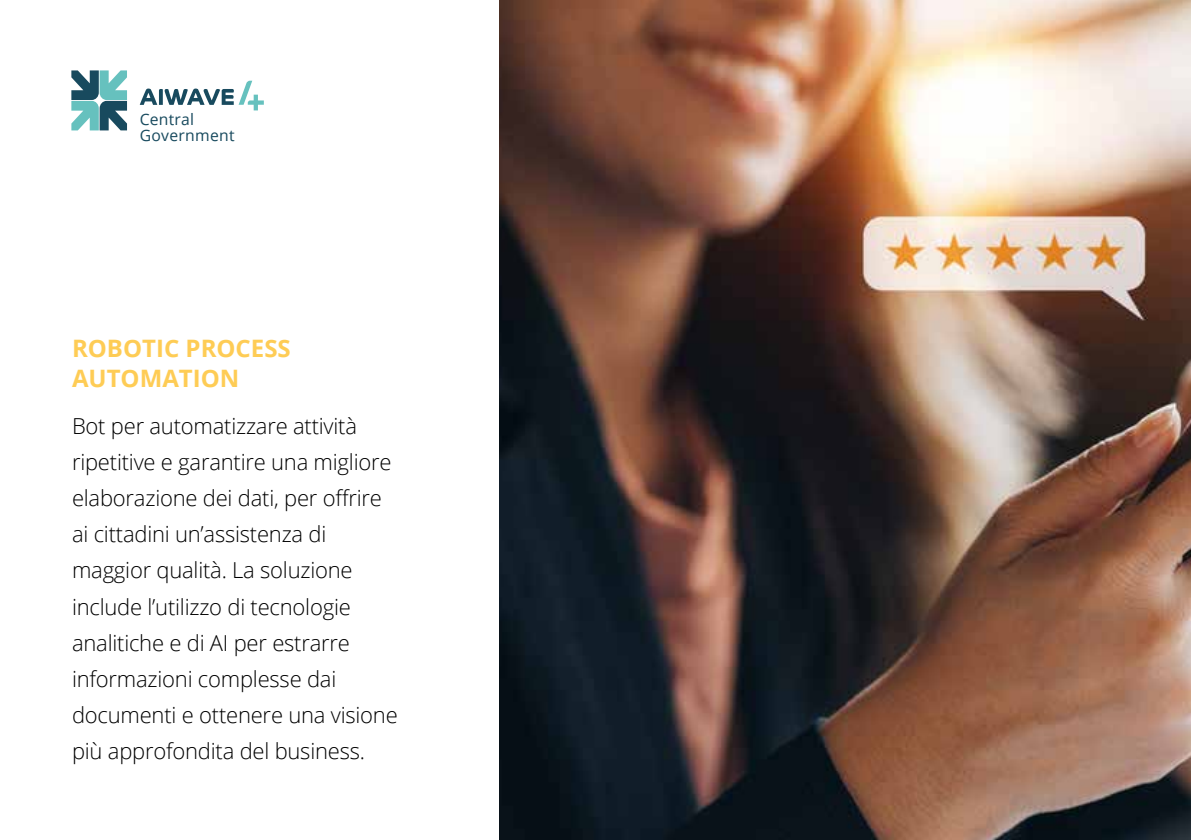
<style>
.page{position:relative;width:1191px;height:840px;background:#fff}
.page>*{position:absolute;margin:0;border:0;box-sizing:border-box;transform-origin:0 0}
.t1{font:700 24px/30px "Open Sans";color:#fecc55}
.t2{font:300 22px/36px "Open Sans";letter-spacing:-.01em;color:#000}
.t3{font:15.6px/15.8px "Open Sans";letter-spacing:.015em;color:#184a5e}
</style>
<div class="page">
<img style="left:499px;top:0;width:692px;height:839px">
<svg style="left:140px;top:81px;width:124px;height:29px"></svg>
<svg style="left:71px;top:70px;width:56px;height:60px"></svg>
<p class="t3" style="left:140px;top:111px;width:96px">Central<br>Government</p>
<p class="t1" style="left:72px;top:332px;width:220px">ROBOTIC PROCESS<br>AUTOMATION</p>
<p class="t2" style="left:72px;top:407px;width:327px">Bot per automatizzare attività ripetitive e garantire una migliore elaborazione dei dati, per offrire ai cittadini un’assistenza di maggior qualità. La soluzione include l’utilizzo di tecnologie analitiche e di AI per estrarre informazioni complesse dai documenti e ottenere una visione più approfondita del business.</p>
</div>
